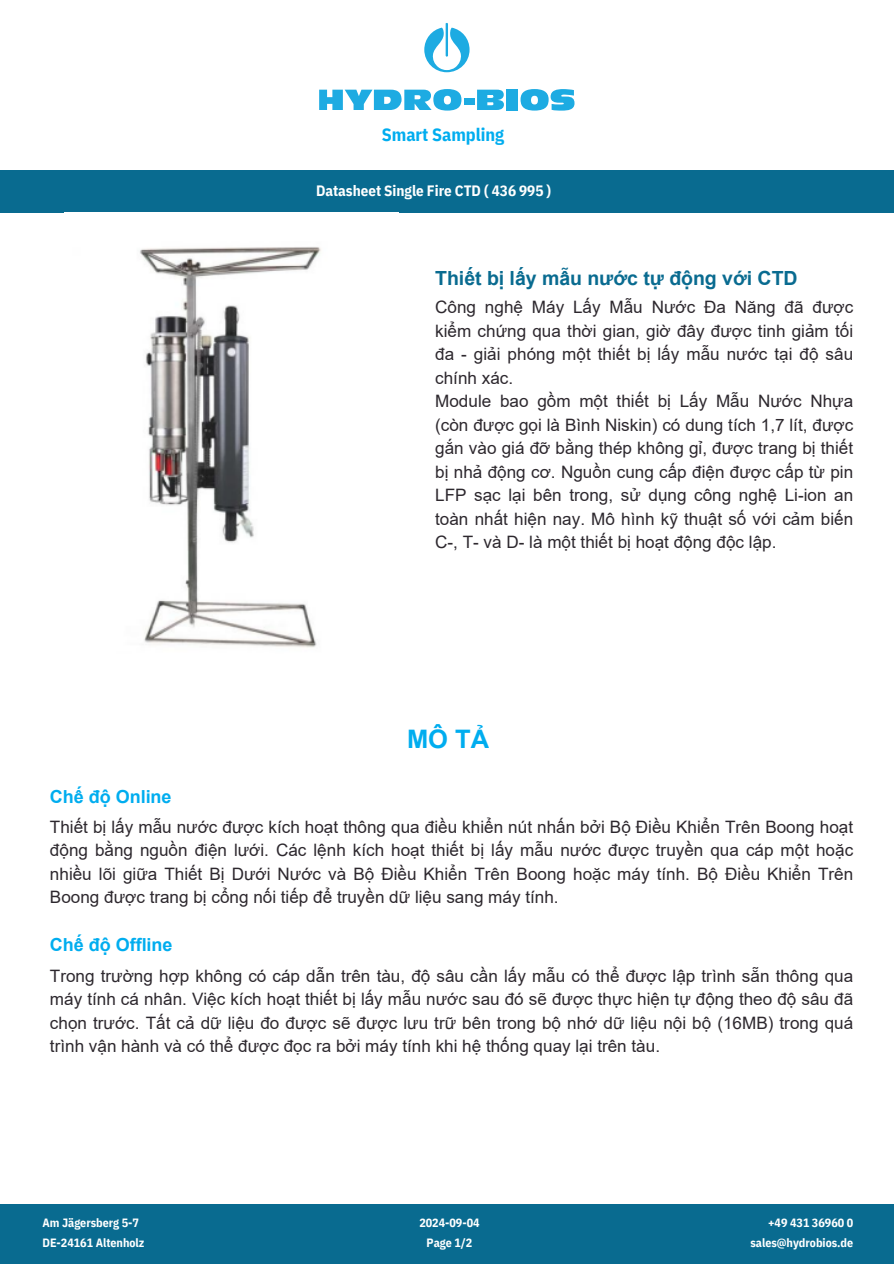
<style>
.page{position:relative;width:894px;height:1264px;background:#fff}
.page>*{position:absolute;margin:0;border:0;box-sizing:border-box;transform-origin:0 0}
.t1{font:700 25.5px "Arial";color:#00adef}
.t2{font:700 19.5px "Arial";color:#096b90}
.t3{font:700 18px "Arial";color:#00adef}
.t4{font:700 18px "IBM Plex Sans Cond";color:#00adef}
.t5{font:17.1px/23.5px "Arial";color:#2d282e;text-align:justify}
.t6{font:700 15px "IBM Plex Sans Cond";color:#fff}
.t7{font:700 12px/20.2px "IBM Plex Sans Cond";color:#fff}
</style>
<div class="page">
<svg style="left:424px;top:23px;width:45px;height:49px"></svg>
<div style="left:0;top:170px;width:893px;height:43px;background:#096b90"></div>
<svg style="left:319px;top:89px;width:142px;height:22px"></svg>
<div style="left:464px;top:99px;width:10px;height:5px;background:#1dabe2"></div>
<svg style="left:477px;top:90px;width:27px;height:20px"></svg>
<div style="left:506px;top:90px;width:11px;height:20px;background:#1dabe2"></div>
<svg style="left:520px;top:89px;width:54px;height:22px"></svg>
<div style="left:0;top:1203px;width:893px;height:60px;background:#096b90"></div>
<img style="left:140px;top:247px;width:181px;height:401px">
<h4 class="t4" style="left:382px;top:122px;width:124px">Smart Sampling</h4>
<h2 class="t6" style="left:316px;top:181px;width:236px">Datasheet Single Fire CTD ( 436 995 )</h2>
<p class="t2" style="left:435px;top:267px;width:364px">Thiết bị lấy mẫu nước tự động với CTD</p>
<h3 class="t5" style="left:435px;top:295px;width:419px;text-align:left">Công nghệ Máy Lấy Mẫu Nước Đa Năng đã được kiểm chứng qua thời gian, giờ đây được tinh giảm tối đa - giải phóng một thiết bị lấy mẫu nước tại độ sâu chính xác.<br>Module bao gồm một thiết bị Lấy Mẫu Nước Nhựa (còn được gọi là Bình Niskin) có dung tích 1,7 lít, được gắn vào giá đỡ bằng thép không gỉ, được trang bị thiết bị nhả động cơ. Nguồn cung cấp điện được cấp từ pin LFP sạc lại bên trong, sử dụng công nghệ Li-ion an toàn nhất hiện nay. Mô hình kỹ thuật số với cảm biến C-, T- và D- là một thiết bị hoạt động độc lập.</h3>
<h2 class="t1" style="left:407px;top:725px;width:84px">MÔ TẢ</h2>
<h3 class="t3" style="left:50px;top:786px;width:123px">Chế độ Online</h3>
<p class="t5" style="left:50px;top:815px;width:804px">Thiết bị lấy mẫu nước được kích hoạt thông qua điều khiển nút nhấn bởi Bộ Điều Khiển Trên Boong hoạt động bằng nguồn điện lưới. Các lệnh kích hoạt thiết bị lấy mẫu nước được truyền qua cáp một hoặc nhiều lõi giữa Thiết Bị Dưới Nước và Bộ Điều Khiển Trên Boong hoặc máy tính. Bộ Điều Khiển Trên Boong được trang bị cổng nối tiếp để truyền dữ liệu sang máy tính.</p>
<p class="t3" style="left:50px;top:935px;width:124px">Chế độ Offline</p>
<p class="t5" style="left:50px;top:963px;width:804px">Trong trường hợp không có cáp dẫn trên tàu, độ sâu cần lấy mẫu có thể được lập trình sẵn thông qua máy tính cá nhân. Việc kích hoạt thiết bị lấy mẫu nước sau đó sẽ được thực hiện tự động theo độ sâu đã chọn trước. Tất cả dữ liệu đo được sẽ được lưu trữ bên trong bộ nhớ dữ liệu nội bộ (16MB) trong quá trình vận hành và có thể được đọc ra bởi máy tính khi hệ thống quay lại trên tàu.</p>
<h3 class="t7" style="left:43px;top:1211px;width:103px">Am Jägersberg 5-7<br>DE-24161 Altenholz</h3>
<h1 class="t7" style="left:419px;top:1211px;width:62px;text-align:center">2024-09-04<br>Page 1/2</h1>
<h2 class="t7" style="left:750px;top:1211px;width:104px;text-align:right">+49 431 36960 0 sales@hydrobios.de</h2>
</div>
